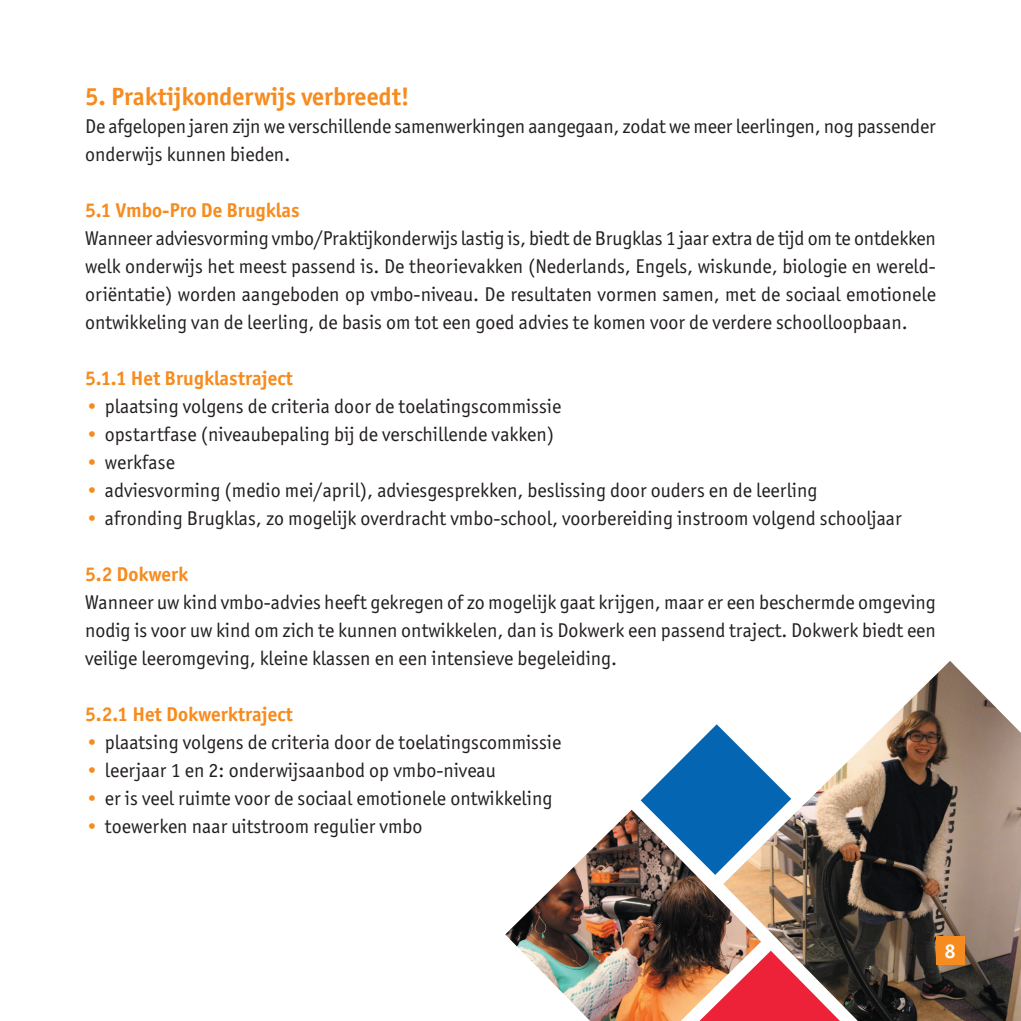
<style>
.page{position:relative;width:1021px;height:1021px;background:#fff}
.page>*{position:absolute;margin:0;border:0;box-sizing:border-box;transform-origin:0 0}
.t1{font:700 25px "Officina San ITC";color:#f68c1f}
.t2{font:20px/28px "Officina San ITC";color:#231f20;text-align:justify}
.t3{font:700 20px "Officina San ITC";color:#f68c1f}
.t4{font:700 20px "Officina San ITC";color:#fff}
.s1{color:#f68c1f}
</style>
<div class="page">
<img style="left:761px;top:661px;width:259px;height:359px">
<svg style="left:761px;top:950px;width:79px;height:70px"></svg>
<img style="left:505px;top:809px;width:256px;height:211px">
<svg style="left:640px;top:724px;width:151px;height:150px"></svg>
<div style="left:935px;top:935px;width:29px;height:29px;background:#f68c1f"></div>
<p class="t1" style="left:85px;top:81px;width:326px">5. Praktijkonderwijs verbreedt!</p>
<p class="t2" style="left:85px;top:112px;width:852px">De afgelopen jaren zijn we verschillende samenwerkingen aangegaan, zodat we meer leerlingen, nog passender onderwijs kunnen bieden.</p>
<p class="t3" style="left:85px;top:197px;width:216px">5.1 Vmbo-Pro De Brugklas</p>
<p class="t2" style="left:85px;top:224px;width:852px">Wanneer adviesvorming vmbo/Praktijkonderwijs lastig is, biedt de Brugklas 1 jaar extra de tijd om te ontdekken welk onderwijs het meest passend is. De theorievakken (Nederlands, Engels, wiskunde, biologie en wereld&shy;oriëntatie) worden aangeboden op vmbo-niveau. De resultaten vormen samen, met de sociaal emotionele ontwikkeling van de leerling, de basis om tot een goed advies te komen voor de verdere schoolloopbaan.</p>
<p class="t3" style="left:85px;top:365px;width:209px">5.1.1 Het Brugklastraject</p>
<p class="t2" style="left:85px;top:392px;width:478px"><span class="s1">•</span> plaatsing volgens de criteria door de toelatingscommissie</p>
<p class="t2" style="left:85px;top:420px;width:470px"><span class="s1">•</span> opstartfase (niveaubepaling bij de verschillende vakken)</p>
<p class="t2" style="left:85px;top:448px;width:91px"><span class="s1">•</span> werkfase</p>
<p class="t2" style="left:85px;top:476px;width:734px"><span class="s1">•</span> adviesvorming (medio mei/april), adviesgesprekken, beslissing door ouders en de leerling</p>
<p class="t2" style="left:85px;top:504px;width:818px"><span class="s1">•</span> afronding Brugklas, zo mogelijk overdracht vmbo-school, voorbereiding instroom volgend schooljaar</p>
<p class="t3" style="left:85px;top:561px;width:105px">5.2 Dokwerk</p>
<p class="t2" style="left:85px;top:588px;width:852px">Wanneer uw kind vmbo-advies heeft gekregen of zo mogelijk gaat krijgen, maar er een beschermde omgeving nodig is voor uw kind om zich te kunnen ontwikkelen, dan is Dokwerk een passend traject. Dokwerk biedt een veilige leeromgeving, kleine klassen en een intensieve begeleiding.</p>
<p class="t3" style="left:85px;top:701px;width:209px">5.2.1 Het Dokwerktraject</p>
<p class="t2" style="left:85px;top:728px;width:478px"><span class="s1">•</span> plaatsing volgens de criteria door de toelatingscommissie</p>
<p class="t2" style="left:85px;top:756px;width:412px"><span class="s1">•</span> leerjaar 1 en 2: onderwijsaanbod op vmbo-niveau</p>
<p class="t2" style="left:85px;top:784px;width:469px"><span class="s1">•</span> er is veel ruimte voor de sociaal emotionele ontwikkeling</p>
<p class="t2" style="left:85px;top:812px;width:339px"><span class="s1">•</span> toewerken naar uitstroom regulier vmbo</p>
<p class="t4" style="left:944px;top:938px;width:12px">8</p>
</div>
